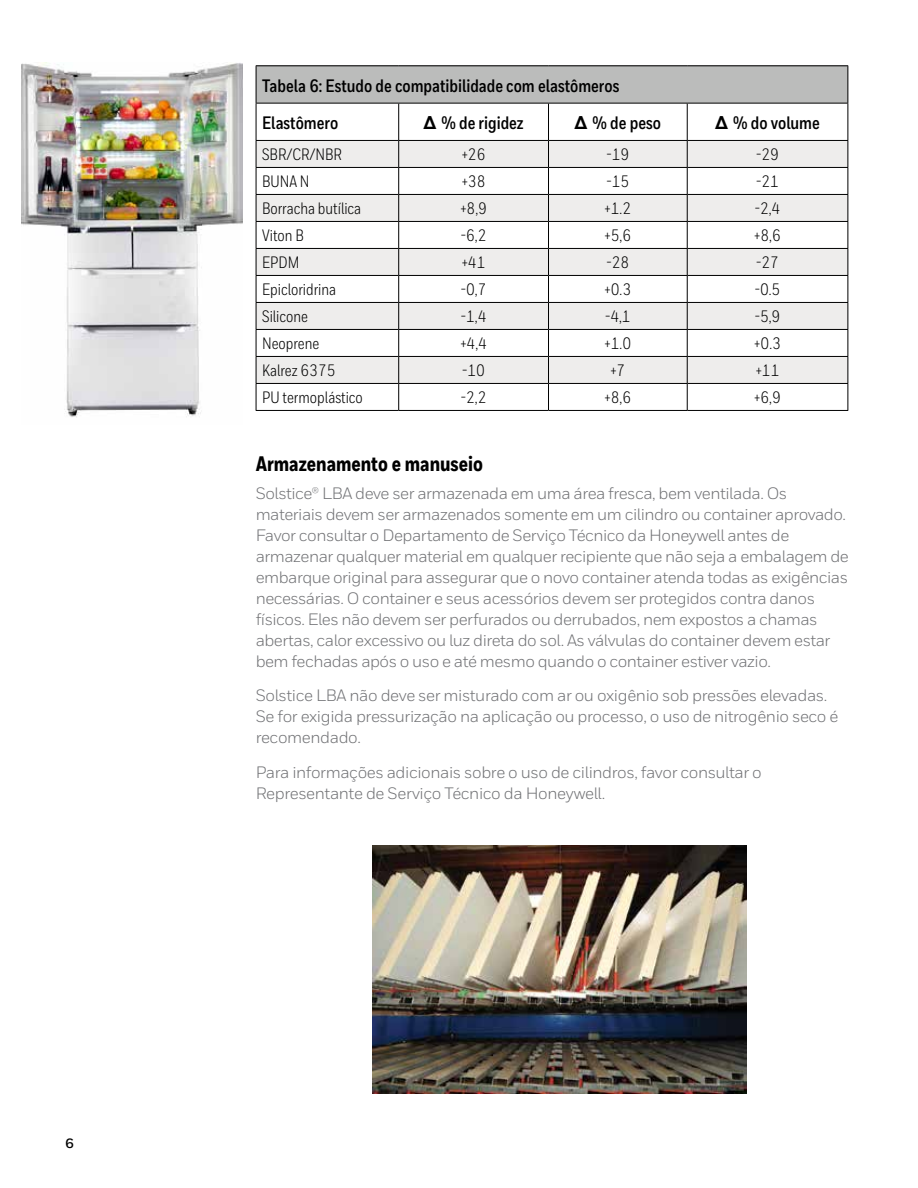
<style>
.page{position:relative;width:918px;height:1188px;background:#fff}
.page>*{position:absolute;margin:0;border:0;box-sizing:border-box;transform-origin:0 0}
.t1{font:800 21px "Honeywell Cond";color:#000}
.t2{font:700 18px/37.3px "Honeywell Cond";color:#000}
.t3{font:16.5px/21px "Honeywell Sans";letter-spacing:-.03em;color:#707174}
.t4{font:16.5px "Honeywell Cond";color:#000}
.t5{font:700 13.5px "Honeywell Sans";color:#000}
.s1{font-family:"Arial"}
</style>
<div class="page">
<div style="left:256px;top:66px;width:592px;height:37px;background:#bbbcbb"></div>
<svg style="left:257px;top:141px;width:591px;height:242px;fill:#eeedec"></svg>
<hr style="left:256px;top:65px;width:143px;height:1px;background:#000">
<hr style="left:256px;top:66px;width:1px;height:37px;background:#000">
<hr style="left:399px;top:65px;width:150px;height:1px;background:#000">
<hr style="left:549px;top:65px;width:138px;height:1px;background:#000">
<hr style="left:687px;top:65px;width:161px;height:1px;background:#000">
<hr style="left:848px;top:66px;width:1px;height:37px;background:#000">
<hr style="left:256px;top:103px;width:143px;height:1px;background:#000">
<hr style="left:256px;top:104px;width:1px;height:36px;background:#000">
<hr style="left:399px;top:103px;width:150px;height:1px;background:#000">
<hr style="left:398px;top:104px;width:1px;height:36px;background:#000">
<hr style="left:549px;top:103px;width:138px;height:1px;background:#000">
<hr style="left:548px;top:104px;width:1px;height:36px;background:#000">
<hr style="left:687px;top:103px;width:161px;height:1px;background:#000">
<hr style="left:687px;top:104px;width:1px;height:36px;background:#000">
<hr style="left:848px;top:104px;width:1px;height:36px;background:#000">
<hr style="left:256px;top:140px;width:143px;height:1px;background:#000">
<hr style="left:399px;top:140px;width:150px;height:1px;background:#000">
<hr style="left:549px;top:140px;width:138px;height:1px;background:#000">
<hr style="left:687px;top:140px;width:161px;height:1px;background:#000">
<hr style="left:256px;top:167px;width:143px;height:1px;background:#000">
<hr style="left:399px;top:167px;width:150px;height:1px;background:#000">
<hr style="left:549px;top:167px;width:138px;height:1px;background:#000">
<hr style="left:687px;top:167px;width:161px;height:1px;background:#000">
<hr style="left:256px;top:194px;width:143px;height:1px;background:#000">
<hr style="left:399px;top:194px;width:150px;height:1px;background:#000">
<hr style="left:549px;top:194px;width:138px;height:1px;background:#000">
<hr style="left:687px;top:194px;width:161px;height:1px;background:#000">
<hr style="left:256px;top:221px;width:143px;height:1px;background:#000">
<hr style="left:399px;top:221px;width:150px;height:1px;background:#000">
<hr style="left:549px;top:221px;width:138px;height:1px;background:#000">
<hr style="left:687px;top:221px;width:161px;height:1px;background:#000">
<hr style="left:256px;top:248px;width:143px;height:1px;background:#000">
<hr style="left:399px;top:248px;width:150px;height:1px;background:#000">
<hr style="left:549px;top:248px;width:138px;height:1px;background:#000">
<hr style="left:687px;top:248px;width:161px;height:1px;background:#000">
<hr style="left:256px;top:275px;width:143px;height:1px;background:#000">
<hr style="left:399px;top:275px;width:150px;height:1px;background:#000">
<hr style="left:549px;top:275px;width:138px;height:1px;background:#000">
<hr style="left:687px;top:275px;width:161px;height:1px;background:#000">
<hr style="left:256px;top:302px;width:143px;height:1px;background:#000">
<hr style="left:399px;top:302px;width:150px;height:1px;background:#000">
<hr style="left:549px;top:302px;width:138px;height:1px;background:#000">
<hr style="left:687px;top:302px;width:161px;height:1px;background:#000">
<hr style="left:256px;top:329px;width:143px;height:1px;background:#000">
<hr style="left:399px;top:329px;width:150px;height:1px;background:#000">
<hr style="left:549px;top:329px;width:138px;height:1px;background:#000">
<hr style="left:687px;top:329px;width:161px;height:1px;background:#000">
<hr style="left:256px;top:356px;width:143px;height:1px;background:#000">
<hr style="left:399px;top:356px;width:150px;height:1px;background:#000">
<hr style="left:549px;top:356px;width:138px;height:1px;background:#000">
<hr style="left:687px;top:356px;width:161px;height:1px;background:#000">
<hr style="left:256px;top:383px;width:143px;height:1px;background:#000">
<svg style="left:256px;top:141px;width:1px;height:269px"></svg>
<hr style="left:399px;top:383px;width:150px;height:1px;background:#000">
<svg style="left:398px;top:141px;width:1px;height:269px"></svg>
<hr style="left:549px;top:383px;width:138px;height:1px;background:#000">
<svg style="left:548px;top:141px;width:1px;height:269px"></svg>
<hr style="left:687px;top:383px;width:161px;height:1px;background:#000">
<svg style="left:687px;top:141px;width:1px;height:269px"></svg>
<svg style="left:848px;top:141px;width:1px;height:269px"></svg>
<hr style="left:256px;top:410px;width:143px;height:1px;background:#000">
<hr style="left:399px;top:410px;width:150px;height:1px;background:#000">
<hr style="left:549px;top:410px;width:138px;height:1px;background:#000">
<hr style="left:687px;top:410px;width:161px;height:1px;background:#000">
<img style="left:21px;top:63px;width:222px;height:355px">
<img style="left:372px;top:846px;width:374px;height:248px">
<p class="t5" style="left:65px;top:1135px;width:10px">6</p>
<p class="t2" style="left:262px;top:67px;width:359px">Tabela 6: Estudo de compatibilidade com elastômeros<br>Elastômero</p>
<p class="t2" style="left:423px;top:104px;width:102px"><span class="s1">Δ</span> % de rigidez</p>
<p class="t2" style="left:575px;top:104px;width:88px"><span class="s1">Δ</span> % de peso</p>
<p class="t2" style="left:715px;top:104px;width:106px"><span class="s1">Δ</span> % do volume</p>
<p class="t4" style="left:262px;top:145px;width:81px">SBR/CR/NBR</p>
<p class="t4" style="left:462px;top:145px;width:25px">+26</p>
<p class="t4" style="left:606px;top:145px;width:24px">-19</p>
<p class="t4" style="left:756px;top:145px;width:24px">-29</p>
<p class="t4" style="left:262px;top:172px;width:49px">BUNA N</p>
<p class="t4" style="left:462px;top:172px;width:25px">+38</p>
<p class="t4" style="left:606px;top:172px;width:24px">-15</p>
<p class="t4" style="left:756px;top:172px;width:24px">-21</p>
<p class="t4" style="left:262px;top:199px;width:101px">Borracha butílica</p>
<p class="t4" style="left:460px;top:199px;width:28px">+8,9</p>
<p class="t4" style="left:605px;top:199px;width:28px">+1.2</p>
<p class="t4" style="left:755px;top:199px;width:27px">-2,4</p>
<p class="t4" style="left:262px;top:226px;width:43px">Viton B</p>
<p class="t4" style="left:461px;top:226px;width:27px">-6,2</p>
<p class="t4" style="left:605px;top:226px;width:28px">+5,6</p>
<p class="t4" style="left:754px;top:226px;width:28px">+8,6</p>
<p class="t4" style="left:262px;top:253px;width:39px">EPDM</p>
<p class="t4" style="left:462px;top:253px;width:25px">+41</p>
<p class="t4" style="left:606px;top:253px;width:24px">-28</p>
<p class="t4" style="left:756px;top:253px;width:24px">-27</p>
<p class="t4" style="left:262px;top:280px;width:76px">Epicloridrina</p>
<p class="t4" style="left:461px;top:280px;width:27px">-0,7</p>
<p class="t4" style="left:605px;top:280px;width:28px">+0.3</p>
<p class="t4" style="left:755px;top:280px;width:27px">-0.5</p>
<p class="t4" style="left:262px;top:307px;width:47px">Silicone</p>
<p class="t4" style="left:461px;top:307px;width:27px">-1,4</p>
<p class="t4" style="left:605px;top:307px;width:27px">-4,1</p>
<p class="t4" style="left:755px;top:307px;width:27px">-5,9</p>
<p class="t4" style="left:262px;top:334px;width:59px">Neoprene</p>
<p class="t4" style="left:460px;top:334px;width:28px">+4,4</p>
<p class="t4" style="left:605px;top:334px;width:28px">+1.0</p>
<p class="t4" style="left:754px;top:334px;width:28px">+0.3</p>
<p class="t4" style="left:262px;top:361px;width:75px">Kalrez 6375</p>
<p class="t4" style="left:462px;top:361px;width:24px">-10</p>
<p class="t4" style="left:610px;top:361px;width:17px">+7</p>
<p class="t4" style="left:756px;top:361px;width:25px">+11</p>
<p class="t4" style="left:262px;top:388px;width:102px">PU termoplástico</p>
<p class="t4" style="left:461px;top:388px;width:27px">-2,2</p>
<p class="t4" style="left:605px;top:388px;width:28px">+8,6</p>
<p class="t4" style="left:754px;top:388px;width:28px">+6,9</p>
<p class="t1" style="left:256px;top:451px;width:229px">Armazenamento e manuseio</p>
<p class="t3" style="left:256px;top:483px;width:595px">Solstice® LBA deve ser armazenada em uma área fresca, bem ventilada. Os materiais devem ser armazenados somente em um cilindro ou container aprovado.<br>Favor consultar o Departamento de Serviço Técnico da Honeywell antes de armazenar qualquer material em qualquer recipiente que não seja a embalagem de embarque original para assegurar que o novo container atenda todas as exigências necessárias. O container e seus acessórios devem ser protegidos contra danos físicos. Eles não devem ser perfurados ou derrubados, nem expostos a chamas abertas, calor excessivo ou luz direta do sol. As válvulas do container devem estar bem fechadas após o uso e até mesmo quando o container estiver vazio.</p>
<p class="t3" style="left:256px;top:685px;width:584px">Solstice LBA não deve ser misturado com ar ou oxigênio sob pressões elevadas.<br>Se for exigida pressurização na aplicação ou processo, o uso de nitrogênio seco é recomendado.</p>
<p class="t3" style="left:256px;top:762px;width:508px">Para informações adicionais sobre o uso de cilindros, favor consultar o<br>Representante de Serviço Técnico da Honeywell.</p>
</div>
